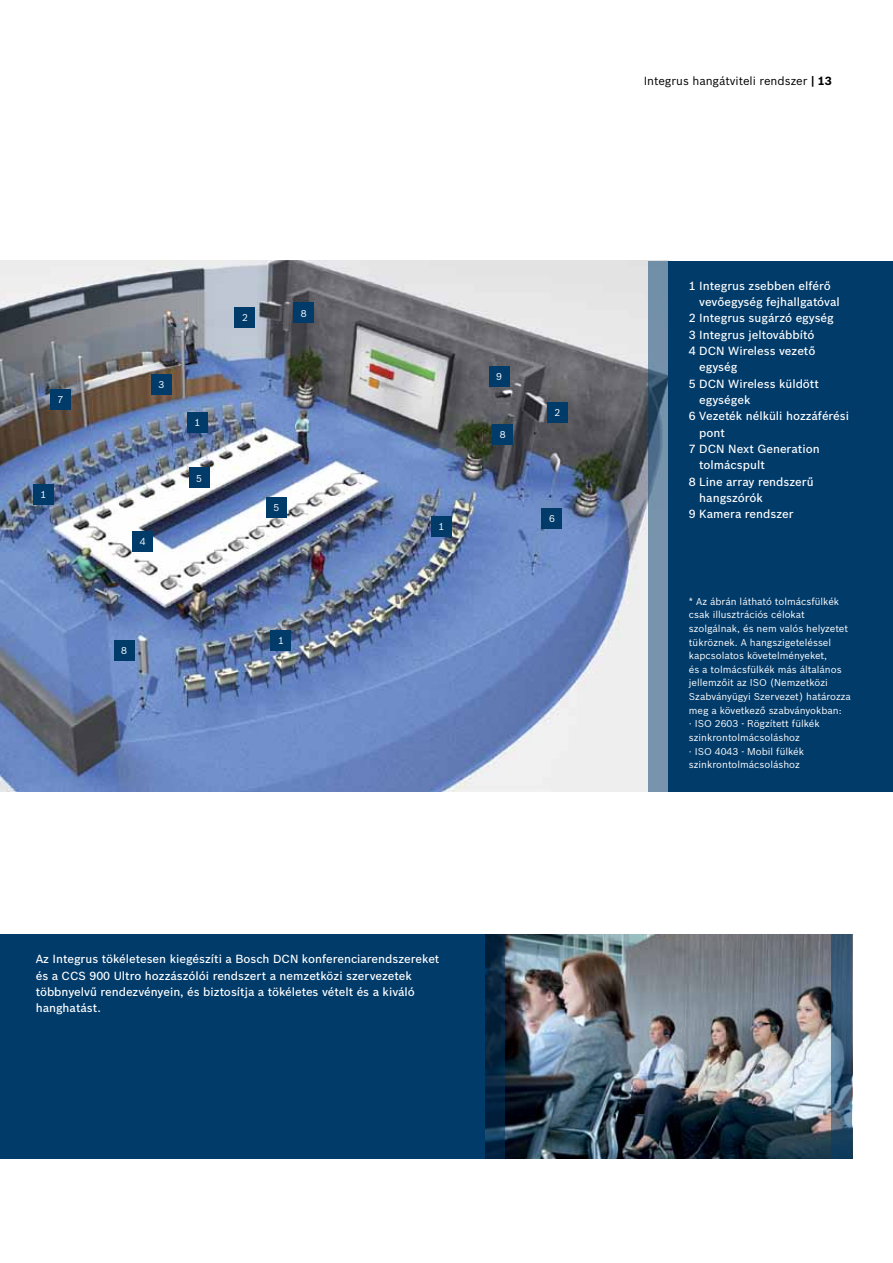
<style>
.page{position:relative;width:893px;height:1263px;background:#fff}
.page>*{position:absolute;margin:0;border:0;box-sizing:border-box;transform-origin:0 0}
.t1{font:500 11.55px/16.4px "Bosch Sans";color:#fff}
.t2{font:11.55px "Bosch Sans";color:#000}
.t3{font:9.75px/13.6px "Bosch Sans";color:#fff}
.s1{font-weight:700}
</style>
<div class="page">
<img style="left:0;top:261px;width:648px;height:530px">
<img style="left:505px;top:934px;width:327px;height:225px">
<div style="left:668px;top:261px;width:225px;height:530px;background:#003b6a"></div>
<svg style="left:648px;top:261px;width:20px;height:530px;fill:#7794ac"></svg>
<svg style="left:485px;top:934px;width:20px;height:225px;fill:#04233e"></svg>
<svg style="left:832px;top:934px;width:20px;height:225px"></svg>
<div style="left:0;top:934px;width:485px;height:225px;background:#003b6a"></div>
<div style="left:33px;top:484px;width:21px;height:20px;background:#003b6a"></div>
<div style="left:293px;top:303px;width:21px;height:20px;background:#003b6a"></div>
<div style="left:235px;top:307px;width:20px;height:20px;background:#003b6a"></div>
<div style="left:151px;top:374px;width:21px;height:21px;background:#003b6a"></div>
<div style="left:50px;top:389px;width:21px;height:21px;background:#003b6a"></div>
<div style="left:187px;top:412px;width:20px;height:21px;background:#003b6a"></div>
<div style="left:189px;top:468px;width:20px;height:20px;background:#003b6a"></div>
<div style="left:133px;top:531px;width:20px;height:21px;background:#003b6a"></div>
<div style="left:114px;top:640px;width:20px;height:21px;background:#003b6a"></div>
<div style="left:266px;top:497px;width:21px;height:21px;background:#003b6a"></div>
<div style="left:271px;top:630px;width:20px;height:21px;background:#003b6a"></div>
<div style="left:431px;top:516px;width:21px;height:21px;background:#003b6a"></div>
<div style="left:542px;top:508px;width:20px;height:21px;background:#003b6a"></div>
<div style="left:492px;top:424px;width:21px;height:21px;background:#003b6a"></div>
<div style="left:489px;top:367px;width:20px;height:20px;background:#003b6a"></div>
<div style="left:547px;top:402px;width:20px;height:20px;background:#003b6a"></div>
<p class="t3" style="left:58px;top:392px;width:7px">7</p>
<p class="t3" style="left:40px;top:487px;width:7px">1</p>
<p class="t3" style="left:159px;top:377px;width:7px">3</p>
<p class="t3" style="left:140px;top:534px;width:7px">4</p>
<p class="t3" style="left:194px;top:415px;width:7px">1</p>
<p class="t3" style="left:196px;top:471px;width:7px">5</p>
<p class="t3" style="left:121px;top:643px;width:7px">8</p>
<p class="t3" style="left:242px;top:310px;width:7px">2</p>
<p class="t3" style="left:301px;top:306px;width:7px">8</p>
<p class="t3" style="left:273px;top:500px;width:7px">5</p>
<p class="t3" style="left:278px;top:633px;width:7px">1</p>
<p class="t3" style="left:438px;top:519px;width:7px">1</p>
<p class="t3" style="left:496px;top:369px;width:7px">9</p>
<p class="t3" style="left:500px;top:427px;width:7px">8</p>
<p class="t3" style="left:554px;top:405px;width:7px">2</p>
<p class="t3" style="left:549px;top:511px;width:7px">6</p>
<p class="t1" style="left:36px;top:950px;width:405px">Az Integrus tökéletesen kiegészíti a Bosch DCN konferenciarendszereket és a CCS 900 Ultro hozzászólói rendszert a nemzetközi szervezetek többnyelvű rendezvényein, és biztosítja a tökéletes vételt és a kiváló hanghatást.</p>
<p class="t2" style="left:644px;top:73px;width:190px">Integrus hangátviteli rendszer <span class="s1">| 13</span></p>
<p class="t1" style="left:689px;top:277px;width:144px">1 Integrus zsebben elférő</p>
<p class="t1" style="left:699px;top:293px;width:142px">vevőegység fejhallgatóval</p>
<p class="t1" style="left:689px;top:309px;width:146px">2 Integrus sugárzó egység</p>
<p class="t1" style="left:689px;top:326px;width:127px">3 Integrus jeltovábbító</p>
<p class="t1" style="left:689px;top:342px;width:128px">4 DCN Wireless vezető</p>
<p class="t1" style="left:699px;top:358px;width:40px">egység</p>
<p class="t1" style="left:689px;top:375px;width:132px">5 DCN Wireless küldött</p>
<p class="t1" style="left:699px;top:391px;width:53px">egységek</p>
<p class="t1" style="left:689px;top:407px;width:162px">6 Vezeték nélküli hozzáférési</p>
<p class="t1" style="left:699px;top:424px;width:27px">pont</p>
<p class="t1" style="left:689px;top:440px;width:132px">7 DCN Next Generation</p>
<p class="t1" style="left:699px;top:456px;width:67px">tolmácspult</p>
<p class="t1" style="left:689px;top:473px;width:126px">8 Line array rendszerű</p>
<p class="t1" style="left:699px;top:489px;width:65px">hangszórók</p>
<p class="t1" style="left:689px;top:505px;width:106px">9 Kamera rendszer</p>
<p class="t3" style="left:689px;top:594px;width:163px">* Az ábrán látható tolmácsfülkék csak illusztrációs célokat szolgálnak, és nem valós helyzetet tükröznek. A hangszigeteléssel kapcsolatos követelményeket,<br>és a tolmácsfülkék más általános jellemzőit az ISO (Nemzetközi<br>Szabványügyi Szervezet) határozza meg a következő szabványokban:<br>· ISO 2603 - Rögzített fülkék szinkrontolmácsoláshoz<br>· ISO 4043 - Mobil fülkék szinkrontolmácsoláshoz</p>
</div>
